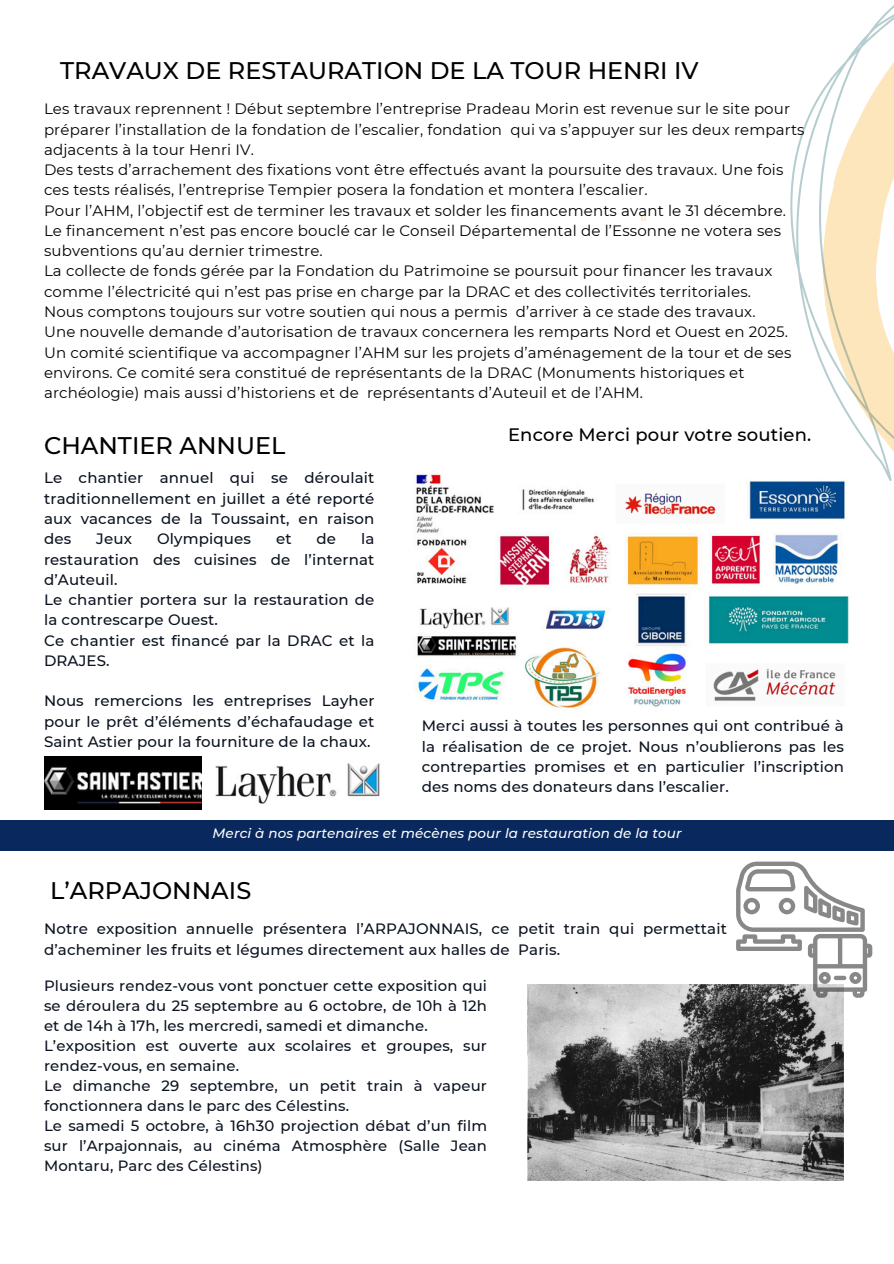
<style>
.page{position:relative;width:894px;height:1264px;background:#fff}
.page>*{position:absolute;margin:0;border:0;box-sizing:border-box;transform-origin:0 0}
.t1{font:500 24px "Montserrat";color:#000}
.t2{font:500 18px "Montserrat";letter-spacing:.01em;color:#000}
.t3{font:15px/20.2px "Montserrat";letter-spacing:.01em;color:#000}
.t4{font:500 15px/20.2px "Montserrat";letter-spacing:.01em;color:#0b1320;text-align:justify}
.t5{font:500 14.85px/20.1px "Montserrat";letter-spacing:.01em;color:#0b1320}
.t6{font:italic 500 13.5px "Montserrat";letter-spacing:.01em;color:#fff}
</style>
<div class="page">
<svg style="left:790px;top:6px;width:103px;height:475px"></svg>
<div style="left:0;top:820px;width:893px;height:30px;background:#09285e"></div>
<svg style="left:639px;top:214px;width:6px;height:7px"></svg>
<img style="left:414px;top:462px;width:444px;height:248px">
<img style="left:44px;top:756px;width:157px;height:53px">
<img style="left:215px;top:763px;width:165px;height:41px">
<img style="left:527px;top:984px;width:316px;height:196px">
<svg style="left:735px;top:861px;width:137px;height:136px"></svg>
<p class="t1" style="left:60px;top:56px;width:639px">TRAVAUX DE RESTAURATION DE LA TOUR HENRI IV</p>
<p class="t3" style="left:44px;top:99px;width:761px">Les travaux reprennent ! Début septembre l’entreprise Pradeau Morin est revenue sur le site pour préparer l’installation de la fondation de l’escalier, fondation qui va s’appuyer sur les deux remparts adjacents à la tour Henri IV.</p>
<p class="t3" style="left:44px;top:160px;width:740px">Des tests d’arrachement des fixations vont être effectués avant la poursuite des travaux. Une fois ces tests réalisés, l’entreprise Tempier posera la fondation et montera l’escalier.</p>
<p class="t3" style="left:44px;top:200px;width:743px">Pour l’AHM, l’objectif est de terminer les travaux et solder les financements avant le 31 décembre.</p>
<p class="t3" style="left:44px;top:220px;width:738px">Le financement n’est pas encore bouclé car le Conseil Départemental de l’Essonne ne votera ses subventions qu’au dernier trimestre.</p>
<h2 class="t3" style="left:44px;top:261px;width:729px">La collecte de fonds gérée par la Fondation du Patrimoine se poursuit pour financer les travaux comme l’électricité qui n’est pas prise en charge par la DRAC et des collectivités territoriales.</h2>
<h1 class="t3" style="left:44px;top:301px;width:713px">Nous comptons toujours sur votre soutien qui nous a permis d’arriver à ce stade des travaux.</h1>
<p class="t3" style="left:44px;top:322px;width:745px">Une nouvelle demande d’autorisation de travaux concernera les remparts Nord et Ouest en 2025.</p>
<h3 class="t3" style="left:44px;top:342px;width:748px">Un comité scientifique va accompagner l’AHM sur les projets d’aménagement de la tour et de ses environs. Ce comité sera constitué de représentants de la DRAC (Monuments historiques et archéologie) mais aussi d’historiens et de représentants d’Auteuil et de l’AHM.</h3>
<h3 class="t2" style="left:508px;top:423px;width:305px">Encore Merci pour votre soutien.</h3>
<p class="t1" style="left:44px;top:431px;width:243px">CHANTIER ANNUEL</p>
<h3 class="t4" style="left:44px;top:468px;width:332px">Le chantier annuel qui se déroulait traditionnellement en juillet a été reporté aux vacances de la Toussaint, en raison des</h3>
<h3 class="t4" style="left:96px;top:528px;width:37px">Jeux</h3>
<h3 class="t4" style="left:157px;top:528px;width:95px">Olympiques</h3>
<h3 class="t4" style="left:276px;top:528px;width:17px">et</h3>
<h3 class="t4" style="left:316px;top:528px;width:21px">de</h3>
<h3 class="t4" style="left:44px;top:528px;width:332px;text-align:left;text-indent:317px">la restauration des cuisines de l’internat d’Auteuil.<br>Le chantier portera sur la restauration de la contrescarpe Ouest.<br>Ce chantier est financé par la DRAC et la<br>DRAJES.</h3>
<p class="t4" style="left:44px;top:690px;width:332px">Nous remercions les entreprises Layher pour le prêt d’éléments d’échafaudage et Saint Astier pour la fourniture de la chaux.</p>
<h3 class="t4" style="left:421px;top:716px;width:423px">Merci aussi à toutes les personnes qui ont contribué à la réalisation de ce projet. Nous n’oublierons pas les contreparties promises et en particulier l’inscription des noms des donateurs dans l’escalier.</h3>
<p class="t6" style="left:212px;top:825px;width:470px">Merci à nos partenaires et mécènes pour la restauration de la tour</p>
<p class="t1" style="left:50px;top:875px;width:202px">L’ARPAJONNAIS</p>
<p class="t4" style="left:44px;top:918px;width:684px">Notre exposition annuelle présentera l’ARPAJONNAIS, ce petit train qui permettait d’acheminer les fruits et légumes directement aux halles de Paris.</p>
<h1 class="t5" style="left:44px;top:975px;width:444px">Plusieurs rendez-vous vont ponctuer cette exposition qui se déroulera du 25 septembre au 6 octobre, de 10h à 12h et de 14h à 17h, les mercredi, samedi et dimanche.<br>L’exposition est ouverte aux scolaires et groupes, sur rendez-vous, en semaine.<br>Le dimanche 29 septembre, un petit train à vapeur fonctionnera dans le parc des Célestins.<br>Le samedi 5 octobre, à 16h30 projection débat d’un film sur l’Arpajonnais, au cinéma Atmosphère (Salle Jean Montaru, Parc des Célestins)</h1>
</div>
